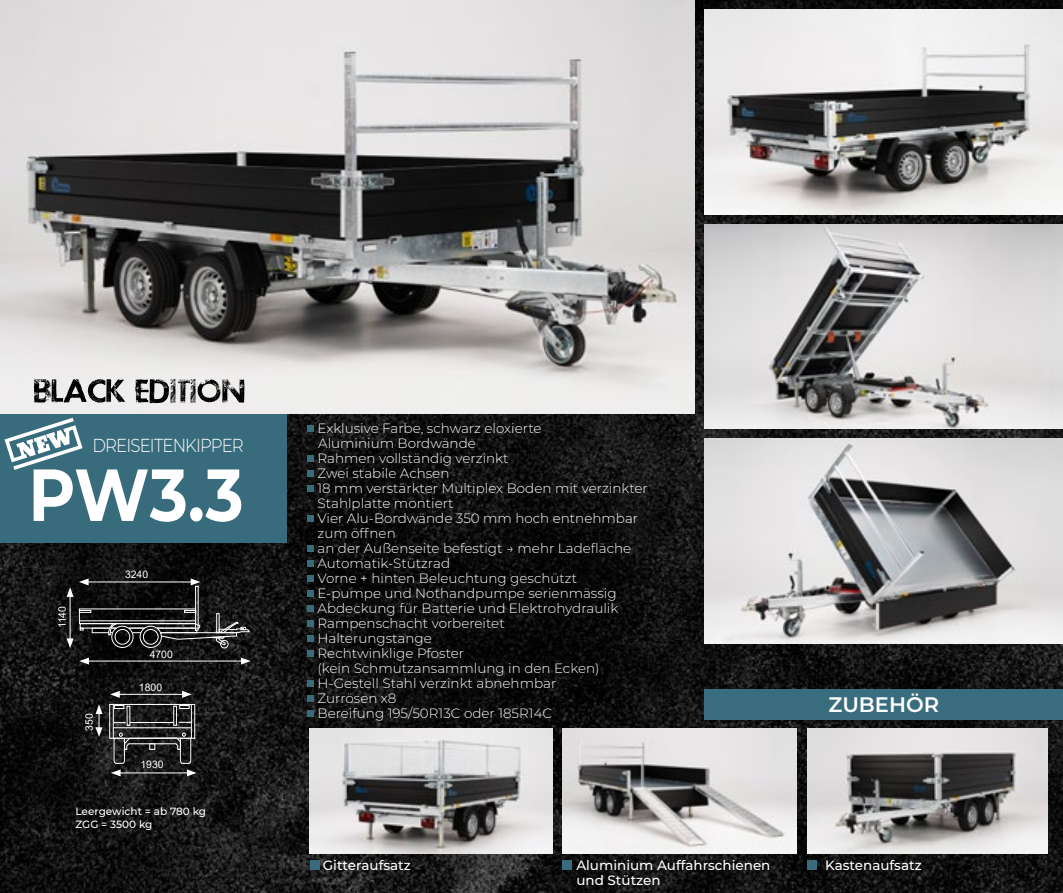
<style>
.page{position:relative;width:1063px;height:893px;background:#fff}
.page>*{position:absolute;margin:0;border:0;box-sizing:border-box;transform-origin:0 0}
.t1{font:700 73.5px "Montserrat";color:#fff;scale:.88 1}
.t2{font:600 21px "Montserrat";color:#fff}
.t3{font:300 18.75px "Montserrat";letter-spacing:-.05em;color:#fff;scale:.88 1}
.t4{font:300 13.5px/15px "Montserrat";color:#fff}
.t5{font:500 13.5px/15px "Montserrat";color:#fff}
.t6{font:13.5px "DIN";color:#000}
.t7{font:500 10.5px/12.6px "Montserrat";color:#fff}
.t8{font:10.5px "Arial";color:#fff}
</style>
<div class="page">
<img style="left:0;top:0;width:1063px;height:893px">
<img style="left:563px;top:729px;width:234px;height:124px">
<img style="left:310px;top:729px;width:243px;height:125px">
<img style="left:0;top:0;width:694px;height:414px">
<img style="left:704px;top:10px;width:359px;height:204px">
<img style="left:704px;top:224px;width:359px;height:205px">
<img style="left:704px;top:439px;width:359px;height:204px">
<img style="left:807px;top:729px;width:241px;height:125px">
<div style="left:0;top:414px;width:287px;height:128px;background:#386c7d"></div>
<div style="left:705px;top:688px;width:358px;height:31px;background:#396d7d"></div>
<div style="left:310px;top:860px;width:10px;height:10px;background:#386c7d"></div>
<div style="left:807px;top:860px;width:10px;height:10px;background:#386c7d"></div>
<div style="left:563px;top:860px;width:9px;height:10px;background:#386c7d"></div>
<svg style="left:308px;top:426px;width:6px;height:6px"></svg>
<svg style="left:308px;top:456px;width:6px;height:6px"></svg>
<svg style="left:308px;top:471px;width:6px;height:6px"></svg>
<svg style="left:308px;top:486px;width:6px;height:6px"></svg>
<svg style="left:308px;top:516px;width:6px;height:6px"></svg>
<svg style="left:308px;top:546px;width:6px;height:6px"></svg>
<svg style="left:308px;top:561px;width:6px;height:6px"></svg>
<svg style="left:308px;top:576px;width:6px;height:6px"></svg>
<svg style="left:308px;top:591px;width:6px;height:6px"></svg>
<svg style="left:308px;top:606px;width:6px;height:6px"></svg>
<svg style="left:308px;top:621px;width:6px;height:6px"></svg>
<svg style="left:308px;top:636px;width:6px;height:6px"></svg>
<svg style="left:308px;top:651px;width:6px;height:6px"></svg>
<svg style="left:308px;top:681px;width:6px;height:6px"></svg>
<svg style="left:308px;top:696px;width:6px;height:6px"></svg>
<svg style="left:308px;top:711px;width:6px;height:6px"></svg>
<svg style="left:34px;top:379px;width:210px;height:26px;background:#919191"></svg>
<svg style="left:5px;top:418px;width:78px;height:52px"></svg>
<div style="left:195px;top:586px;width:3px;height:44px;border:1px solid #fff"></div>
<hr style="left:86px;top:581px;width:107px;height:1px;background:#fff">
<svg style="left:191px;top:578px;width:9px;height:7px"></svg>
<hr style="left:87px;top:661px;width:156px;height:1px;background:#fff">
<svg style="left:79px;top:658px;width:10px;height:7px"></svg>
<svg style="left:241px;top:658px;width:10px;height:7px"></svg>
<hr style="left:70px;top:595px;width:1px;height:46px;background:#fff">
<svg style="left:67px;top:608px;width:182px;height:40px;background:#3a3a3a"></svg>
<svg style="left:67px;top:578px;width:22px;height:19px"></svg>
<div style="left:109px;top:704px;width:86px;height:35px;border:1px solid #fff"></div>
<div style="left:114px;top:705px;width:10px;height:4px;border:1px solid #fff"></div>
<div style="left:179px;top:705px;width:11px;height:4px;border:1px solid #fff"></div>
<div style="left:173px;top:706px;width:4px;height:20px;border:1px solid #fff"></div>
<hr style="left:113px;top:704px;width:1px;height:34px;background:#fff">
<hr style="left:191px;top:704px;width:1px;height:34px;background:#fff">
<hr style="left:113px;top:727px;width:78px;height:1px;background:#fff">
<svg style="left:179px;top:722px;width:12px;height:1px"></svg>
<hr style="left:130px;top:722px;width:43px;height:1px;background:#fff">
<svg style="left:113px;top:722px;width:13px;height:1px"></svg>
<hr style="left:117px;top:694px;width:67px;height:1px;background:#fff">
<svg style="left:110px;top:691px;width:10px;height:7px"></svg>
<svg style="left:182px;top:691px;width:10px;height:7px"></svg>
<svg style="left:111px;top:733px;width:86px;height:43px;background:#363636"></svg>
<svg style="left:96px;top:704px;width:7px;height:33px"></svg>
<h3 class="t3" style="left:92px;top:433px;width:174px">DREISEITENKIPPER</h3>
<h1 class="t1" style="left:28px;top:442px;width:246px">PW3.3</h1>
<p class="t6" style="left:24px;top:855px;width:16px">17</p>
<p class="t8" style="left:55px;top:628px;width:24px;rotate:-90deg">1140</p>
<p class="t8" style="left:82px;top:731px;width:19px;rotate:-90deg">350</p>
<p class="t8" style="left:125px;top:567px;width:25px">3240</p>
<p class="t8" style="left:150px;top:647px;width:25px">4700</p>
<p class="t8" style="left:139px;top:680px;width:25px">1800</p>
<p class="t8" style="left:140px;top:757px;width:25px">1930</p>
<p class="t7" style="left:75px;top:805px;width:132px">Leergewicht = ab 780 kg<br>ZGG = 3500 kg</p>
<p class="t4" style="left:318px;top:420px;width:332px">Exklusive Farbe, schwarz eloxierte<br>Aluminium Bordwände<br>Rahmen vollständig verzinkt<br>Zwei stabile Achsen<br>18 mm verstärkter Multiplex Boden mit verzinkter<br>Stahlplatte montiert<br>Vier Alu-Bordwände 350 mm hoch entnehmbar zum öffnen<br>an der Außenseite befestigt → mehr Ladefläche<br>Automatik-Stützrad<br>Vorne + hinten Beleuchtung geschützt<br>E-pumpe und Nothandpumpe serienmässig<br>Abdeckung für Batterie und Elektrohydraulik<br>Rampenschacht vorbereitet<br>Halterungstange<br>Rechtwinklige Pfoster<br>(kein Schmutzansammlung in den Ecken)<br>H-Gestell Stahl verzinkt abnehmbar<br>Zurrösen x8<br>Bereifung 195/50R13C oder 185R14C</p>
<p class="t5" style="left:323px;top:857px;width:90px">Gitteraufsatz</p>
<p class="t5" style="left:576px;top:857px;width:196px">Aluminium Auffahrschienen und Stützen</p>
<h2 class="t2" style="left:828px;top:689px;width:112px">ZUBEHÖR</h2>
<p class="t5" style="left:825px;top:857px;width:98px">Kastenaufsatz</p>
</div>
